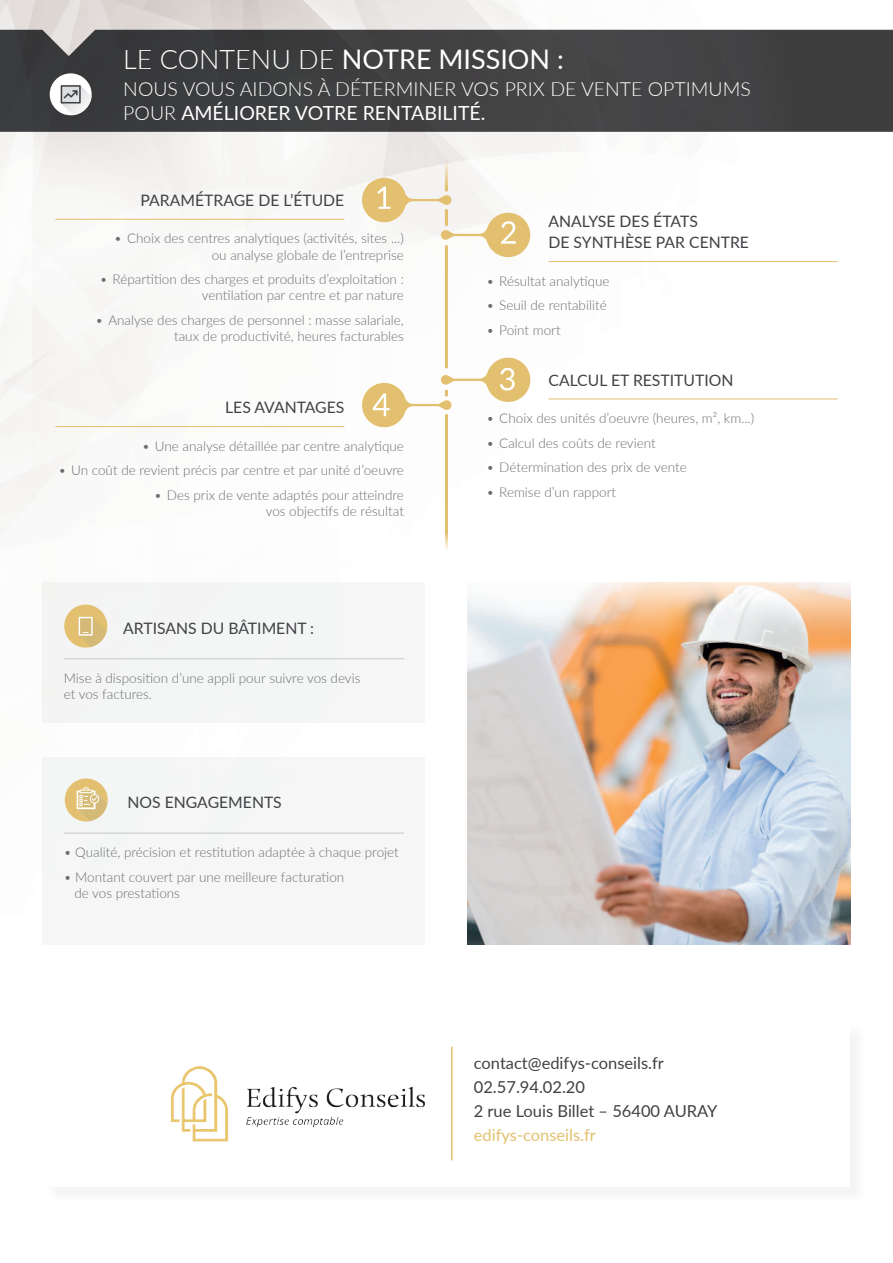
<style>
.page{position:relative;width:893px;height:1263px;background:#fff}
.page>*{position:absolute;margin:0;border:0;box-sizing:border-box;transform-origin:0 0}
.t1{font:27px "Lato";color:#fff}
.t2{font:300 19.5px/23.4px "Lato";color:#fff}
.t3{font:16.5px/24px "Lato";color:#3f4144}
.t4{font:16.5px "Lato";color:#e3c06f}
.t5{font:15.75px/21px "Lato";color:#3f4144}
.t6{font:300 13.5px/16.2px "Lato";color:#6c6d70;text-align:right}
.s1{font-weight:300}
.s2{font-weight:400}
</style>
<div class="page">
<img style="left:0;top:0;width:893px;height:945px">
<img style="left:468px;top:583px;width:382px;height:361px">
<svg style="left:0;top:30px;width:893px;height:102px;background:#404042"></svg>
<div style="left:45px;top:1023px;width:823px;height:182px;background:#f8f8f8"></div>
<div style="left:43px;top:1020px;width:807px;height:166px;background:#fff"></div>
<img style="left:170px;top:1066px;width:255px;height:76px">
<hr style="left:451px;top:1047px;width:2px;height:113px;background:#e3c06f">
<div style="left:43px;top:757px;width:382px;height:187px;background:#f6f6f7"></div>
<div style="left:43px;top:583px;width:382px;height:140px;background:#f4f5f5"></div>
<hr style="left:445px;top:156px;width:3px;height:35px;background:#e2bf6f">
<hr style="left:445px;top:245px;width:3px;height:123px;background:#e2bf6f">
<hr style="left:445px;top:414px;width:3px;height:136px;background:#e2bf6f">
<div style="left:50px;top:73px;width:42px;height:42px;background:#fff;border-radius:50%"></div>
<svg style="left:61px;top:85px;width:31px;height:30px"></svg>
<svg style="left:64px;top:778px;width:44px;height:44px"></svg>
<svg style="left:64px;top:604px;width:44px;height:44px"></svg>
<svg style="left:362px;top:178px;width:172px;height:80px"></svg>
<svg style="left:362px;top:355px;width:172px;height:75px"></svg>
<hr style="left:55px;top:219px;width:289px;height:1px;background:#e2bf6f">
<hr style="left:55px;top:426px;width:289px;height:1px;background:#e2bf6f">
<hr style="left:549px;top:261px;width:289px;height:1px;background:#e2bf6f">
<hr style="left:549px;top:399px;width:289px;height:1px;background:#e2bf6f">
<hr style="left:64px;top:833px;width:340px;height:1px;background:#c7c8ca">
<hr style="left:64px;top:658px;width:340px;height:1px;background:#c7c8ca">
<h1 class="t1" style="left:123px;top:39px;width:442px"><span class="s1">LE CONTENU DE</span> NOTRE MISSION :</h1>
<h2 class="t2" style="left:123px;top:77px;width:629px">NOUS VOUS AIDONS À DÉTERMINER VOS PRIX DE VENTE OPTIMUMS<br>POUR <span class="s2">AMÉLIORER VOTRE RENTABILITÉ.</span></h2>
<p class="t5" style="left:141px;top:189px;width:205px">PARAMÉTRAGE DE L’ÉTUDE</p>
<p class="t6" style="left:114px;top:230px;width:291px">• Choix des centres analytiques (activités, sites ...) ou analyse globale de l’entreprise</p>
<p class="t6" style="left:100px;top:271px;width:306px">• Répartition des charges et produits d’exploitation : ventilation par centre et par nature</p>
<p class="t6" style="left:96px;top:312px;width:310px">• Analyse des charges de personnel : masse salariale, taux de productivité, heures facturables</p>
<p class="t5" style="left:225px;top:397px;width:121px">LES AVANTAGES</p>
<p class="t6" style="left:142px;top:437px;width:263px">• Une analyse détaillée par centre analytique</p>
<p class="t6" style="left:58px;top:462px;width:347px">• Un coût de revient précis par centre et par unité d’oeuvre</p>
<p class="t6" style="left:154px;top:487px;width:251px">• Des prix de vente adaptés pour atteindre vos objectifs de résultat</p>
<p class="t5" style="left:123px;top:617px;width:192px">ARTISANS DU BÂTIMENT :</p>
<p class="t6" style="left:64px;top:669px;width:298px;text-align:left">Mise à disposition d’une appli pour suivre vos devis et vos factures.</p>
<p class="t5" style="left:128px;top:791px;width:156px">NOS ENGAGEMENTS</p>
<p class="t6" style="left:64px;top:844px;width:337px">• Qualité, précision et restitution adaptée à chaque projet</p>
<p class="t6" style="left:74px;top:868px;width:271px;text-align:left;text-indent:-11px">• Montant couvert par une meilleure facturation de vos prestations</p>
<p class="t5" style="left:549px;top:211px;width:202px">ANALYSE DES ÉTATS<br>DE SYNTHÈSE PAR CENTRE</p>
<p class="t6" style="left:487px;top:272px;width:125px">• Résultat analytique</p>
<p class="t6" style="left:487px;top:297px;width:122px">• Seuil de rentabilité</p>
<p class="t6" style="left:487px;top:322px;width:76px">• Point mort</p>
<p class="t5" style="left:549px;top:369px;width:186px">CALCUL ET RESTITUTION</p>
<p class="t6" style="left:487px;top:409px;width:269px">• Choix des unités d’oeuvre (heures, m², km...)</p>
<p class="t6" style="left:487px;top:434px;width:171px">• Calcul des coûts de revient</p>
<p class="t6" style="left:487px;top:459px;width:202px">• Détermination des prix de vente</p>
<p class="t6" style="left:487px;top:484px;width:131px">• Remise d’un rapport</p>
<p class="t3" style="left:474px;top:1050px;width:245px">contact@edifys-conseils.fr<br>02.57.94.02.20<br>2 rue Louis Billet – 56400 AURAY</p>
<p class="t4" style="left:474px;top:1123px;width:124px">edifys-conseils.fr</p>
</div>
